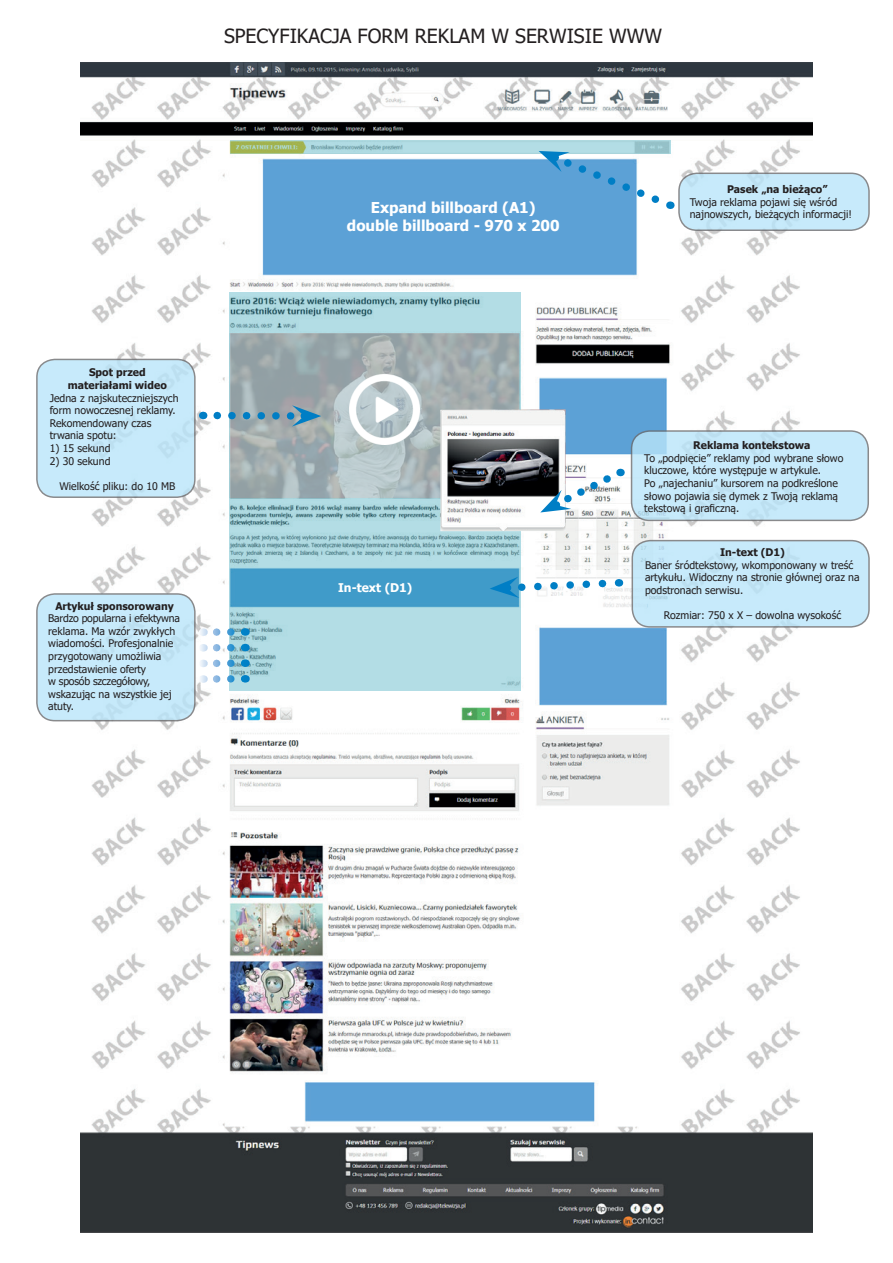
<style>
.page{position:relative;width:893px;height:1263px;background:#fff}
.page>*{position:absolute;margin:0;border:0;box-sizing:border-box;transform-origin:0 0}
.t1{font:19.5px "Tahoma";color:#231f20}
.t2{font:700 15px/18px "Tahoma";color:#fff;text-align:center}
.t3{font:700 12px "Tahoma";color:#fff}
.t4{font:10.5px/12.6px "Tahoma";color:#231f20}
.t5{font:700 10.5px/12.6px "Tahoma";color:#231f20;text-align:center}
</style>
<div class="page">
<img style="left:80px;top:62px;width:733px;height:1170px">
<svg style="left:521px;top:570px;width:110px;height:37px"></svg>
<div style="left:37px;top:359px;width:158px;height:138px;background:#c7eafb;border-radius:18px"></div>
<div style="left:36px;top:359px;width:160px;height:139px;border:2px solid #6c6d70;border-radius:18px"></div>
<div style="left:632px;top:541px;width:237px;height:86px;background:#c7eafb;border-radius:18px"></div>
<div style="left:631px;top:540px;width:239px;height:88px;border:2px solid #6c6d70;border-radius:18px"></div>
<div style="left:37px;top:594px;width:158px;height:127px;background:#c7eafb;border-radius:18px"></div>
<div style="left:36px;top:593px;width:160px;height:128px;border:2px solid #6c6d70;border-radius:18px"></div>
<div style="left:631px;top:431px;width:237px;height:89px;background:#c7eafb;border-radius:18px"></div>
<div style="left:631px;top:430px;width:238px;height:91px;border:2px solid #6c6d70;border-radius:18px"></div>
<svg style="left:230px;top:292px;width:291px;height:399px;fill:#b1dce4"></svg>
<svg style="left:230px;top:333px;width:289px;height:165px"></svg>
<svg style="left:230px;top:141px;width:440px;height:13px;fill:#b0dbe3"></svg>
<div style="left:679px;top:173px;width:190px;height:57px;background:#c7eafb;border-radius:18px"></div>
<div style="left:678px;top:173px;width:192px;height:58px;border:2px solid #6c6d70;border-radius:18px"></div>
<img style="left:440px;top:409px;width:126px;height:122px">
<svg style="left:539px;top:151px;width:132px;height:58px"></svg>
<svg style="left:490px;top:576px;width:120px;height:22px"></svg>
<svg style="left:217px;top:405px;width:104px;height:22px"></svg>
<svg style="left:540px;top:469px;width:81px;height:43px"></svg>
<svg style="left:217px;top:675px;width:21px;height:8px"></svg>
<svg style="left:217px;top:659px;width:21px;height:8px"></svg>
<svg style="left:217px;top:644px;width:21px;height:7px"></svg>
<svg style="left:217px;top:628px;width:21px;height:8px"></svg>
<img style="left:350px;top:374px;width:70px;height:70px">
<h1 class="t1" style="left:224px;top:23px;width:439px">SPECYFIKACJA FORM REKLAM W SERWISIE WWW</h1>
<p class="t5" style="left:68px;top:367px;width:100px">Spot przed materiałami wideo</p>
<p class="t4" style="left:50px;top:392px;width:130px">Jedna z najskuteczniejszych form nowoczesnej reklamy.<br>Rekomendowany czas trwania spotu:</p>
<p class="t4" style="left:50px;top:442px;width:62px">1) 15 sekund</p>
<p class="t4" style="left:50px;top:455px;width:62px">2) 30 sekund</p>
<p class="t4" style="left:59px;top:480px;width:117px">Wielkość pliku: do 10 MB</p>
<p class="t5" style="left:55px;top:600px;width:120px">Artykuł sponsorowany</p>
<p class="t4" style="left:48px;top:613px;width:133px">Bardzo popularna i efektywna reklama. Ma wzór zwykłych wiadomości. Profesjonalnie przygotowany umożliwia przedstawienie oferty<br>w sposób szczegółowy, wskazując na wszystkie jej atuty.</p>
<h2 class="t2" style="left:347px;top:199px;width:214px">Expand billboard (A1) double billboard - 970 x 200</h2>
<p class="t3" style="left:338px;top:579px;width:76px">In-text (D1)</p>
<p class="t5" style="left:727px;top:184px;width:102px">Pasek „na bieżąco”</p>
<p class="t4" style="left:690px;top:196px;width:164px">Twoja reklama pojawi się wśród najnowszych, bieżących informacji!</p>
<p class="t5" style="left:693px;top:439px;width:119px">Reklama kontekstowa</p>
<p class="t4" style="left:644px;top:452px;width:201px">To „podpięcie” reklamy pod wybrane słowo kluczowe, które występuje w artykule.<br>Po „najechaniu” kursorem na podkreślone słowo pojawia się dymek z Twoją reklamą tekstową i graficzną.</p>
<p class="t5" style="left:720px;top:546px;width:66px">In-text (D1)</p>
<p class="t4" style="left:645px;top:559px;width:216px">Baner śródtekstowy, wkomponowany w treść artykułu. Widoczny na stronie głównej oraz na podstronach serwisu.</p>
<p class="t4" style="left:664px;top:610px;width:179px">Rozmiar: 750 x X – dowolna wysokość</p>
</div>
